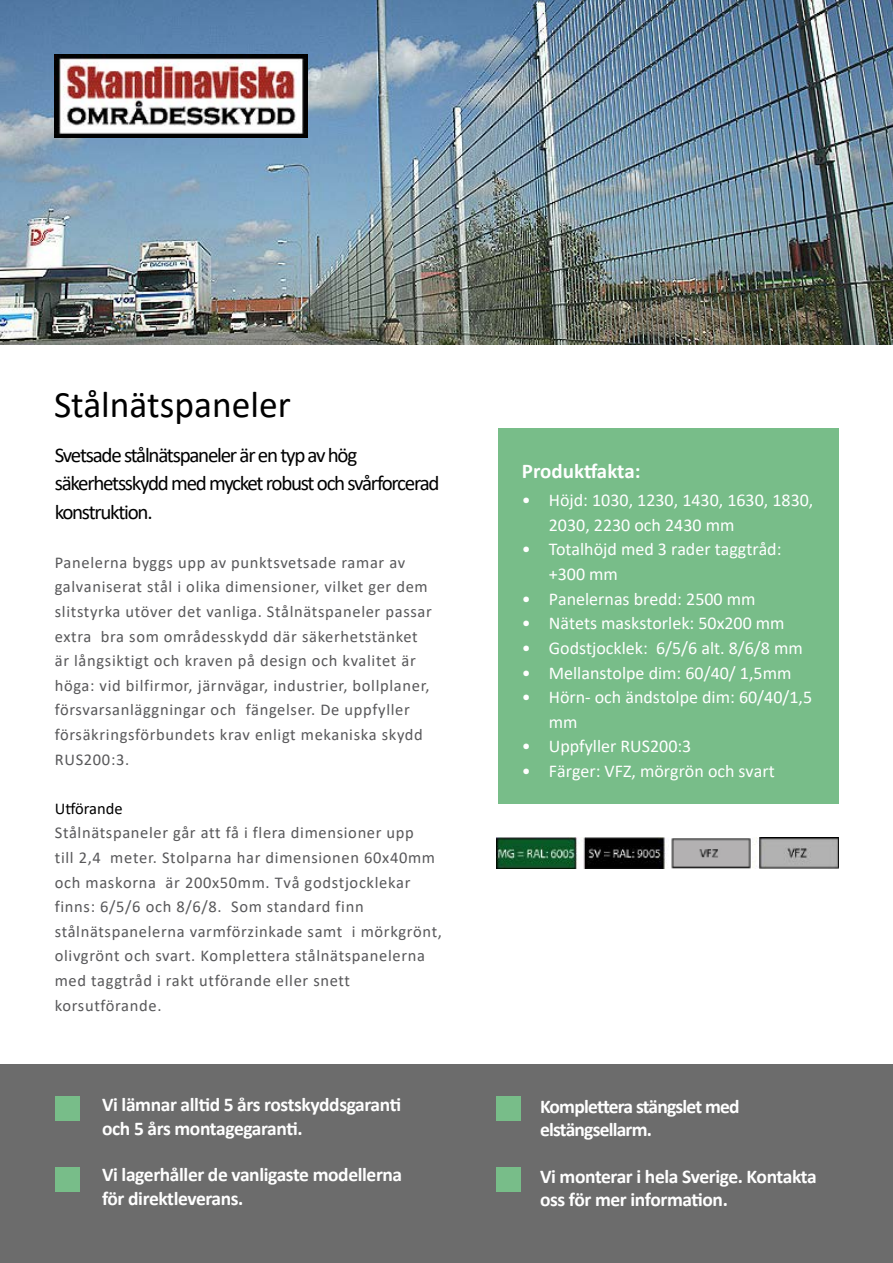
<style>
.page{position:relative;width:893px;height:1263px;background:#fff}
.page>*{position:absolute;margin:0;border:0;box-sizing:border-box;transform-origin:0 0}
.t1{font:37.5px "Calibri";color:#000}
.t2{font:21px/28.2px "Calibri";letter-spacing:-.06em;color:#000}
.t3{font:700 21px "Calibri";color:#fff}
.t4{font:700 19.5px/23.4px "Calibri";letter-spacing:-.02em;color:#fff}
.t5{font:700 19.5px/23.4px "Calibri";letter-spacing:-.04em;color:#fff}
.t6{font:18px/24.6px "Calibri";color:#fff}
.t7{font:16.5px/24.6px "Calibri";letter-spacing:.04em;color:#58585a}
.t8{font:16.5px "Calibri";color:#000}
</style>
<div class="page">
<div style="left:0;top:1064px;width:893px;height:199px;background:#6c6c6c"></div>
<div style="left:498px;top:428px;width:341px;height:376px;background:#78bd89"></div>
<img style="left:0;top:0;width:893px;height:344px">
<img style="left:496px;top:838px;width:343px;height:31px">
<div style="left:55px;top:1096px;width:25px;height:25px;background:#78bd89"></div>
<div style="left:55px;top:1167px;width:25px;height:24px;background:#78bd89"></div>
<div style="left:496px;top:1096px;width:25px;height:25px;background:#78bd89"></div>
<div style="left:496px;top:1167px;width:25px;height:24px;background:#78bd89"></div>
<img style="left:670px;top:838px;width:81px;height:31px">
<h1 class="t1" style="left:54px;top:379px;width:238px">Stålnätspaneler</h1>
<p class="t2" style="left:55px;top:441px;width:386px">Svetsade stålnätspaneler är en typ av hög säkerhetsskydd med mycket robust och svårforcerad konstruktion.</p>
<p class="t7" style="left:55px;top:550px;width:379px">Panelerna byggs upp av punktsvetsade ramar av galvaniserat stål i olika dimensioner, vilket ger dem slitstyrka utöver det vanliga. Stålnätspaneler passar extra bra som områdesskydd där säkerhetstänket är långsiktigt och kraven på design och kvalitet är höga: vid bilfirmor, järnvägar, industrier, bollplaner, försvarsanläggningar och fängelser. De uppfyller försäkringsförbundets krav enligt mekaniska skydd RUS200:3.</p>
<p class="t8" style="left:55px;top:797px;width:69px">Utförande</p>
<p class="t7" style="left:55px;top:820px;width:389px">Stålnätspaneler går att få i flera dimensioner upp<br>till 2,4 meter. Stolparna har dimensionen 60x40mm och maskorna är 200x50mm. Två godstjocklekar finns: 6/5/6 och 8/6/8. Som standard finn stålnätspanelerna varmförzinkade samt i mörkgrönt, olivgrönt och svart. Komplettera stålnätspanelerna med taggtråd i rakt utförande eller snett korsutförande.</p>
<p class="t4" style="left:102px;top:1093px;width:301px">Vi lämnar alltid 5 års rostskyddsgaranti och 5 års montagegaranti.</p>
<p class="t4" style="left:102px;top:1163px;width:302px">Vi lagerhåller de vanligaste modellerna för direktleverans.</p>
<p class="t3" style="left:522px;top:456px;width:120px">Produktfakta:</p>
<p class="t6" style="left:549px;top:487px;width:266px;text-indent:-27px">• Höjd: 1030, 1230, 1430, 1630, 1830,<br>2030, 2230 och 2430 mm</p>
<p class="t6" style="left:549px;top:537px;width:234px;text-indent:-27px">• Totalhöjd med 3 rader taggtråd: +300 mm</p>
<p class="t6" style="left:522px;top:586px;width:235px">• Panelernas bredd: 2500 mm</p>
<p class="t6" style="left:522px;top:611px;width:264px">• Nätets maskstorlek: 50x200 mm</p>
<p class="t6" style="left:522px;top:635px;width:283px">• Godstjocklek: 6/5/6 alt. 8/6/8 mm</p>
<p class="t6" style="left:522px;top:660px;width:271px">• Mellanstolpe dim: 60/40/ 1,5mm</p>
<p class="t6" style="left:549px;top:684px;width:265px;text-indent:-27px">• Hörn- och ändstolpe dim: 60/40/1,5 mm</p>
<p class="t6" style="left:522px;top:734px;width:171px">• Uppfyller RUS200:3</p>
<p class="t6" style="left:522px;top:758px;width:254px">• Färger: VFZ, mörgrön och svart</p>
<p class="t5" style="left:540px;top:1094px;width:201px">Komplettera stängslet med elstängsellarm.</p>
<p class="t4" style="left:540px;top:1164px;width:278px">Vi monterar i hela Sverige. Kontakta oss för mer information.</p>
</div>
